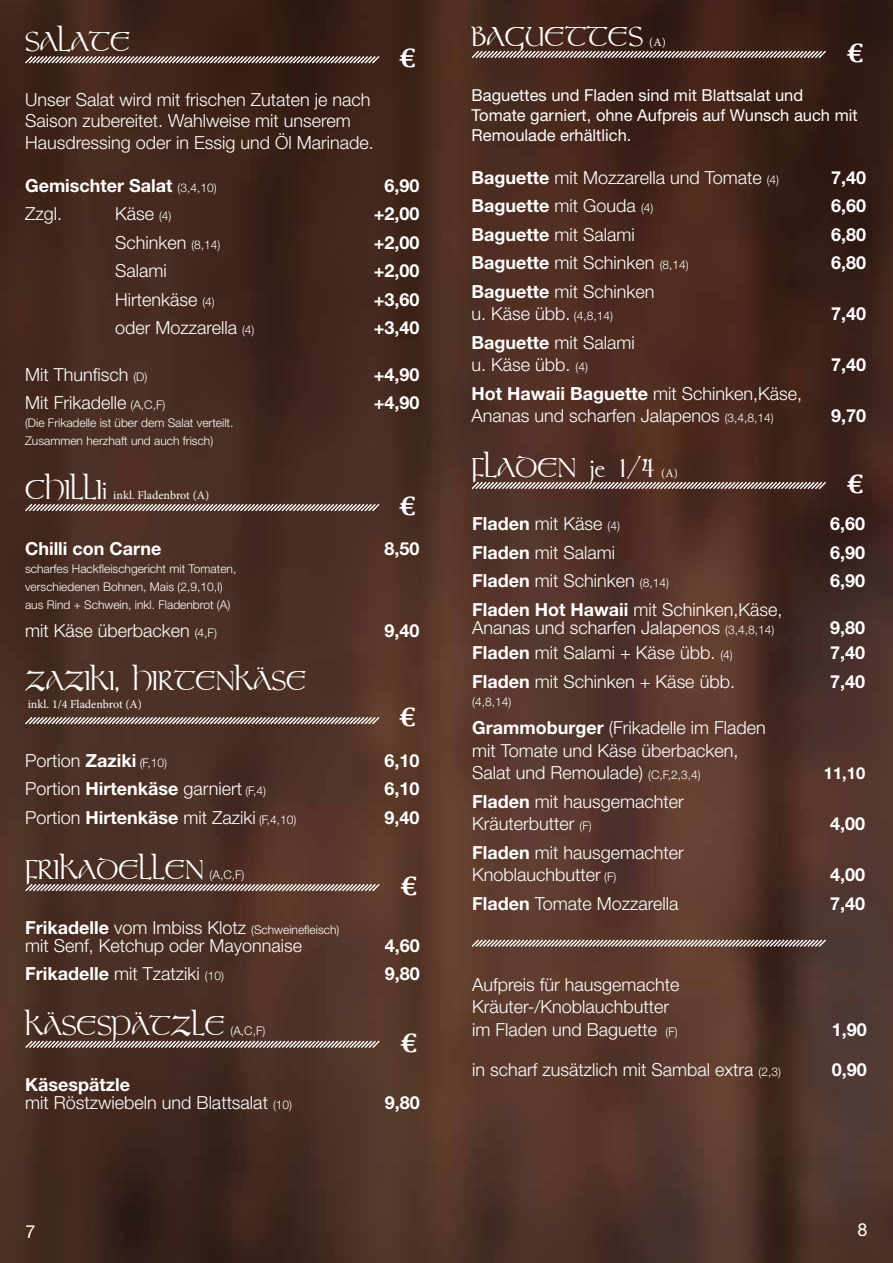
<style>
.page{position:relative;width:893px;height:1263px;background:#fff}
.page>*{position:absolute;margin:0;border:0;box-sizing:border-box;transform-origin:0 0}
.t1{font:27px "Stonehenge";color:#fff}
.t2{font:700 27px "Cambria";color:#fff}
.t3{font:300 18px/22.5px "Helvetica Neue";color:#fff}
.t4{font:700 18px "Helvetica Neue";color:#fff}
.t5{font:18px "Helvetica Neue";color:#fff}
.t6{font:16.5px/19.8px "Helvetica Neue";color:#fff}
.t7{font:700 16.5px "Helvetica Neue";color:#fff}
.t8{font:300 12px/18px "Helvetica Neue";color:#fff}
.t9{font:12px "Minion Pro";color:#fff}
.s1{font-weight:300;font-size:12px}
.s2{font-size:12px}
.s3{font-weight:700}
.s4{font-weight:700;font-size:18px}
.s5{font-size:18px}
.s6{font-weight:300}
</style>
<div class="page">
<img style="left:0;top:0;width:893px;height:1263px">
<svg style="left:24px;top:55px;width:357px;height:10px;background:#7d6b64"></svg>
<svg style="left:24px;top:502px;width:357px;height:11px;background:#816d65"></svg>
<svg style="left:24px;top:715px;width:357px;height:11px;background:#836f67"></svg>
<svg style="left:24px;top:882px;width:357px;height:11px;background:#867068"></svg>
<svg style="left:470px;top:49px;width:358px;height:11px;background:#79655e"></svg>
<svg style="left:470px;top:480px;width:358px;height:11px;background:#816b64"></svg>
<svg style="left:470px;top:938px;width:358px;height:10px;background:#8f7971"></svg>
<svg style="left:24px;top:1039px;width:357px;height:10px;background:#86746c"></svg>
<h1 class="t1" style="left:25px;top:26px;width:107px">SALATE</h1>
<p class="t3" style="left:25px;top:88px;width:350px;line-height:21.6px">Unser Salat wird mit frischen Zutaten je nach<br>Saison zubereitet. Wahlweise mit unserem<br>Hausdressing oder in Essig und Öl Marinade.</p>
<h1 class="t2" style="left:399px;top:39px;width:19px">€</h1>
<p class="t4" style="left:25px;top:174px;width:193px">Gemischter Salat <span class="s1">(3,4,10)</span></p>
<p class="t4" style="left:384px;top:174px;width:37px">6,90</p>
<p class="t3" style="left:25px;top:202px;width:39px">Zzgl.</p>
<p class="t3" style="left:115px;top:202px;width:58px">Käse <span class="s2">(4)</span></p>
<p class="t4" style="left:374px;top:203px;width:47px">+2,00</p>
<p class="t3" style="left:115px;top:231px;width:107px">Schinken <span class="s2">(8,14)</span></p>
<p class="t4" style="left:374px;top:231px;width:47px">+2,00</p>
<p class="t3" style="left:115px;top:259px;width:53px">Salami</p>
<p class="t4" style="left:374px;top:260px;width:47px">+2,00</p>
<p class="t3" style="left:115px;top:288px;width:101px">Hirtenkäse <span class="s2">(4)</span></p>
<p class="t4" style="left:374px;top:288px;width:47px">+3,60</p>
<p class="t3" style="left:115px;top:316px;width:141px">oder Mozzarella <span class="s2">(4)</span></p>
<p class="t4" style="left:374px;top:317px;width:47px">+3,40</p>
<p class="t3" style="left:25px;top:363px;width:124px">Mit Thunfisch <span class="s2">(D)</span></p>
<p class="t4" style="left:374px;top:363px;width:47px">+4,90</p>
<p class="t3" style="left:25px;top:391px;width:142px">Mit Frikadelle <span class="s2">(A,C,F)</span></p>
<p class="t4" style="left:374px;top:392px;width:47px">+4,90</p>
<p class="t8" style="left:25px;top:414px;width:210px">(Die Frikadelle ist über dem Salat verteilt.<br>Zusammen herzhaft und auch frisch)</p>
<h1 class="t1" style="left:25px;top:473px;width:84px">CHILLIi</h1>
<p class="t9" style="left:113px;top:487px;width:98px">inkl. Fladenbrot (A)</p>
<h1 class="t2" style="left:399px;top:487px;width:19px">€</h1>
<p class="t4" style="left:25px;top:537px;width:138px">Chilli con Carne</p>
<p class="t4" style="left:384px;top:537px;width:37px">8,50</p>
<p class="t8" style="left:25px;top:559px;width:213px">scharfes Hackfleischgericht mit Tomaten, verschiedenen Bohnen, Mais (2,9,10,I) aus Rind + Schwein, inkl. Fladenbrot (A)</p>
<p class="t3" style="left:25px;top:619px;width:193px">mit Käse überbacken <span class="s2">(4,F)</span></p>
<p class="t4" style="left:384px;top:620px;width:37px">9,40</p>
<h1 class="t1" style="left:25px;top:665px;width:283px">ZAZIKI, HIRTENKÄSE</h1>
<p class="t9" style="left:28px;top:696px;width:116px">inkl. 1/4 Fladenbrot (A)</p>
<h1 class="t2" style="left:399px;top:698px;width:19px">€</h1>
<p class="t3" style="left:25px;top:749px;width:144px">Portion <span class="s3">Zaziki</span> <span class="s2">(F,10)</span></p>
<p class="t4" style="left:384px;top:749px;width:37px">6,10</p>
<p class="t3" style="left:25px;top:777px;width:243px">Portion <span class="s3">Hirtenkäse</span> garniert <span class="s2">(F,4)</span></p>
<p class="t4" style="left:384px;top:777px;width:37px">6,10</p>
<p class="t3" style="left:25px;top:806px;width:273px">Portion <span class="s3">Hirtenkäse</span> mit Zaziki <span class="s2">(F,4,10)</span></p>
<p class="t4" style="left:384px;top:806px;width:37px">9,40</p>
<h1 class="t1" style="left:25px;top:853px;width:181px">FRIKADELLEN</h1>
<p class="t8" style="left:210px;top:865px;width:36px">(A,C,F)</p>
<h1 class="t2" style="left:400px;top:867px;width:19px">€</h1>
<p class="t8" style="left:25px;top:920px;width:316px"><span class="s4">Frikadelle</span> <span class="s5">vom Imbiss Klotz</span> (Schweinefleisch)</p>
<p class="t3" style="left:25px;top:933px;width:279px">mit Senf, Ketchup oder Mayonnaise</p>
<p class="t4" style="left:385px;top:934px;width:37px">4,60</p>
<p class="t3" style="left:25px;top:962px;width:200px"><span class="s3">Frikadelle</span> mit Tzatziki <span class="s2">(10)</span></p>
<p class="t4" style="left:385px;top:962px;width:37px">9,80</p>
<h1 class="t1" style="left:25px;top:1010px;width:201px">KÄSESPÄTZLE</h1>
<p class="t8" style="left:230px;top:1022px;width:36px">(A,C,F)</p>
<p class="t3" style="left:25px;top:1075px;width:268px;line-height:18px"><span class="s3">Käsespätzle<br></span>mit Röstzwiebeln und Blattsalat <span class="s2">(10)</span></p>
<h1 class="t2" style="left:400px;top:1024px;width:19px">€</h1>
<p class="t4" style="left:385px;top:1091px;width:37px">9,80</p>
<h1 class="t1" style="left:472px;top:20px;width:173px">BAGUETTES</h1>
<p class="t9" style="left:649px;top:34px;width:18px">(A)</p>
<h1 class="t2" style="left:846px;top:34px;width:19px">€</h1>
<p class="t6" style="left:472px;top:85px;width:388px">Baguettes und Fladen sind mit Blattsalat und<br>Tomate garniert, ohne Aufpreis auf Wunsch auch mit<br>Remoulade erhältlich.</p>
<p class="t3" style="left:472px;top:166px;width:309px"><span class="s3">Baguette</span> mit Mozzarella und Tomate <span class="s2">(4)</span></p>
<p class="t4" style="left:831px;top:166px;width:37px">7,40</p>
<p class="t4" style="left:472px;top:195px;width:183px">Baguette <span class="s6">mit Gouda</span> <span class="s1">(4)</span></p>
<p class="t4" style="left:831px;top:195px;width:37px">6,60</p>
<p class="t3" style="left:472px;top:223px;width:165px"><span class="s3">Baguette</span> mit Salami</p>
<p class="t4" style="left:831px;top:223px;width:37px">6,80</p>
<p class="t3" style="left:472px;top:251px;width:219px"><span class="s3">Baguette</span> mit Schinken <span class="s2">(8,14)</span></p>
<p class="t4" style="left:831px;top:252px;width:37px">6,80</p>
<p class="t3" style="left:472px;top:280px;width:185px"><span class="s3">Baguette</span> mit Schinken u. Käse übb. <span class="s2">(4,8,14)</span></p>
<p class="t4" style="left:831px;top:303px;width:37px">7,40</p>
<p class="t3" style="left:472px;top:331px;width:165px"><span class="s3">Baguette</span> mit Salami u. Käse übb. <span class="s2">(4)</span></p>
<p class="t3" style="left:472px;top:382px;width:332px"><span class="s3">Hot Hawaii Baguette</span> mit Schinken,Käse,<br>Ananas und scharfen Jalapenos <span class="s2">(3,4,8,14)</span></p>
<h1 class="t1" style="left:472px;top:451px;width:185px">FLADEN je 1/4</h1>
<p class="t9" style="left:661px;top:465px;width:18px">(A)</p>
<p class="t4" style="left:831px;top:354px;width:37px">7,40</p>
<p class="t4" style="left:831px;top:405px;width:37px">9,70</p>
<h1 class="t2" style="left:846px;top:465px;width:19px">€</h1>
<p class="t3" style="left:472px;top:512px;width:149px"><span class="s3">Fladen</span> mit Käse <span class="s2">(4)</span></p>
<p class="t4" style="left:830px;top:512px;width:37px">6,60</p>
<p class="t3" style="left:472px;top:540px;width:144px"><span class="s3">Fladen</span> mit Salami</p>
<p class="t4" style="left:830px;top:541px;width:37px">6,90</p>
<p class="t3" style="left:472px;top:569px;width:198px"><span class="s3">Fladen</span> mit Schinken <span class="s2">(8,14)</span></p>
<p class="t4" style="left:830px;top:569px;width:37px">6,90</p>
<p class="t3" style="left:472px;top:600px;width:312px;line-height:18px"><span class="s3">Fladen Hot Hawaii</span> mit Schinken,Käse,<br>Ananas und scharfen Jalapenos <span class="s2">(3,4,8,14)</span></p>
<p class="t4" style="left:830px;top:616px;width:37px">9,80</p>
<p class="t3" style="left:472px;top:641px;width:262px"><span class="s3">Fladen</span> mit Salami + Käse übb. <span class="s2">(4)</span></p>
<p class="t4" style="left:830px;top:641px;width:37px">7,40</p>
<p class="t3" style="left:472px;top:669px;width:264px"><span class="s3">Fladen</span> mit Schinken + Käse übb.</p>
<p class="t4" style="left:830px;top:670px;width:37px">7,40</p>
<p class="t8" style="left:472px;top:692px;width:41px">(4,8,14)</p>
<p class="t3" style="left:472px;top:716px;width:295px"><span class="s3">Grammoburger</span> (Frikadelle im Fladen mit Tomate und Käse überbacken,<br>Salat und Remoulade) <span class="s2">(C,F,2,3,4)</span></p>
<p class="t7" style="left:824px;top:763px;width:43px">11,10</p>
<p class="t3" style="left:472px;top:789px;width:213px"><span class="s3">Fladen</span> mit hausgemachter<br>Kräuterbutter <span class="s2">(F)</span></p>
<p class="t3" style="left:472px;top:840px;width:213px"><span class="s3">Fladen</span> mit hausgemachter<br>Knoblauchbutter <span class="s2">(F)</span></p>
<p class="t4" style="left:830px;top:812px;width:37px">4,00</p>
<p class="t4" style="left:830px;top:863px;width:37px">4,00</p>
<p class="t3" style="left:472px;top:891px;width:208px"><span class="s3">Fladen</span> Tomate Mozzarella</p>
<p class="t4" style="left:830px;top:892px;width:37px">7,40</p>
<p class="t3" style="left:472px;top:972px;width:209px">Aufpreis für hausgemachte<br>Kräuter-/Knoblauchbutter im Fladen und Baguette <span class="s2">(F)</span></p>
<p class="t4" style="left:832px;top:1018px;width:37px">1,90</p>
<p class="t3" style="left:472px;top:1058px;width:310px">in scharf zusätzlich mit Sambal extra <span class="s2">(2,3)</span></p>
<p class="t4" style="left:832px;top:1058px;width:37px">0,90</p>
<p class="t5" style="left:25px;top:1221px;width:12px">7</p>
<p class="t5" style="left:857px;top:1219px;width:12px">8</p>
</div>
